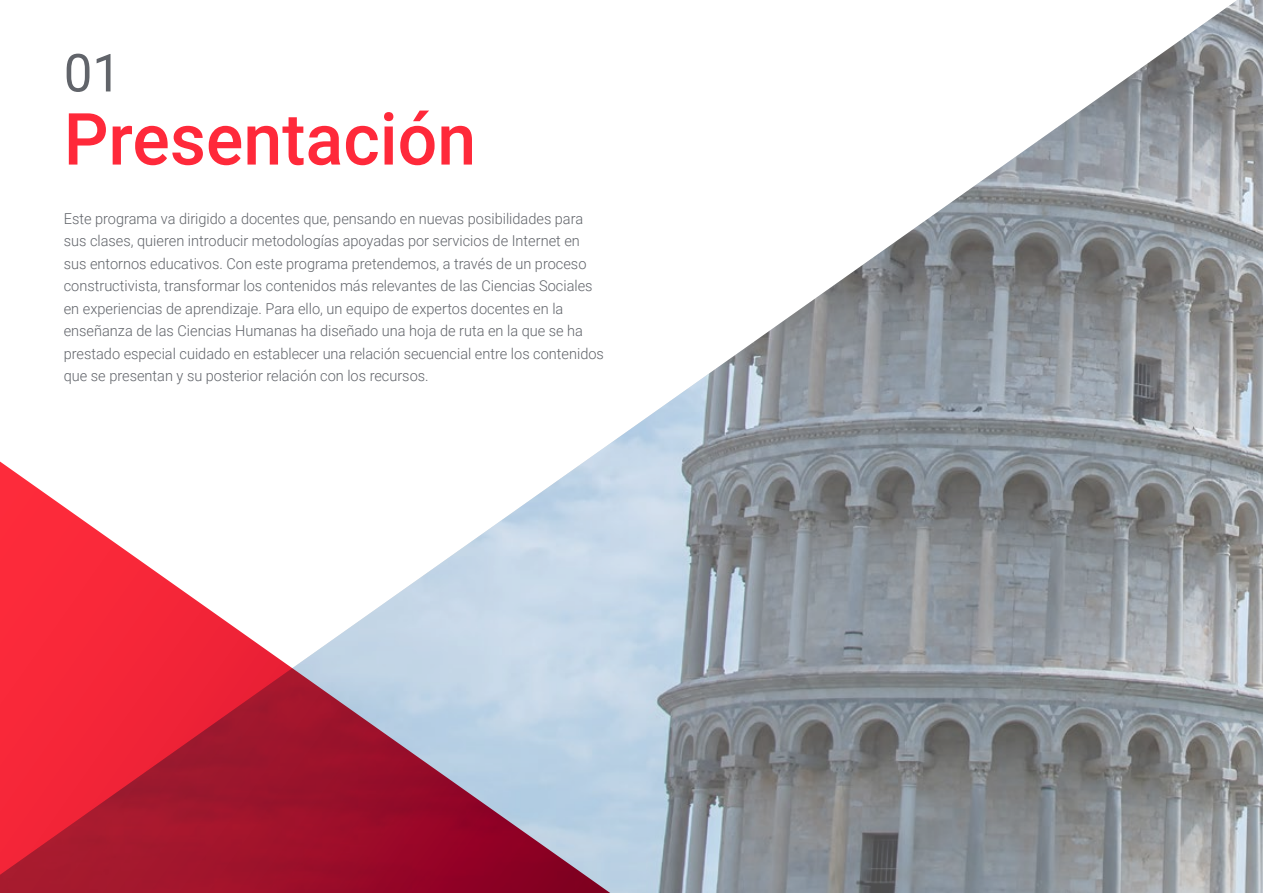
<style>
.page{position:relative;width:1263px;height:893px;background:#fff}
.page>*{position:absolute;margin:0;border:0;box-sizing:border-box;transform-origin:0 0}
.t1{font:500 72px "Roboto";color:#ff293a}
.t2{font:52.5px "Roboto";color:#61646a}
.t3{font:300 15px/22.5px "Roboto";color:#61646a}
</style>
<div class="page">
<img style="left:607px;top:0;width:656px;height:893px">
<svg style="left:0;top:446px;width:640px;height:447px"></svg>
<h2 class="t2" style="left:64px;top:36px;width:59px">01</h2>
<h1 class="t1" style="left:64px;top:89px;width:414px">Presentación</h1>
<p class="t3" style="left:64px;top:207px;width:542px">Este programa va dirigido a docentes que, pensando en nuevas posibilidades para sus clases, quieren introducir metodologías apoyadas por servicios de Internet en sus entornos educativos. Con este programa pretendemos, a través de un proceso constructivista, transformar los contenidos más relevantes de las Ciencias Sociales en experiencias de aprendizaje. Para ello, un equipo de expertos docentes en la enseñanza de las Ciencias Humanas ha diseñado una hoja de ruta en la que se ha prestado especial cuidado en establecer una relación secuencial entre los contenidos que se presentan y su posterior relación con los recursos.</p>
</div>
